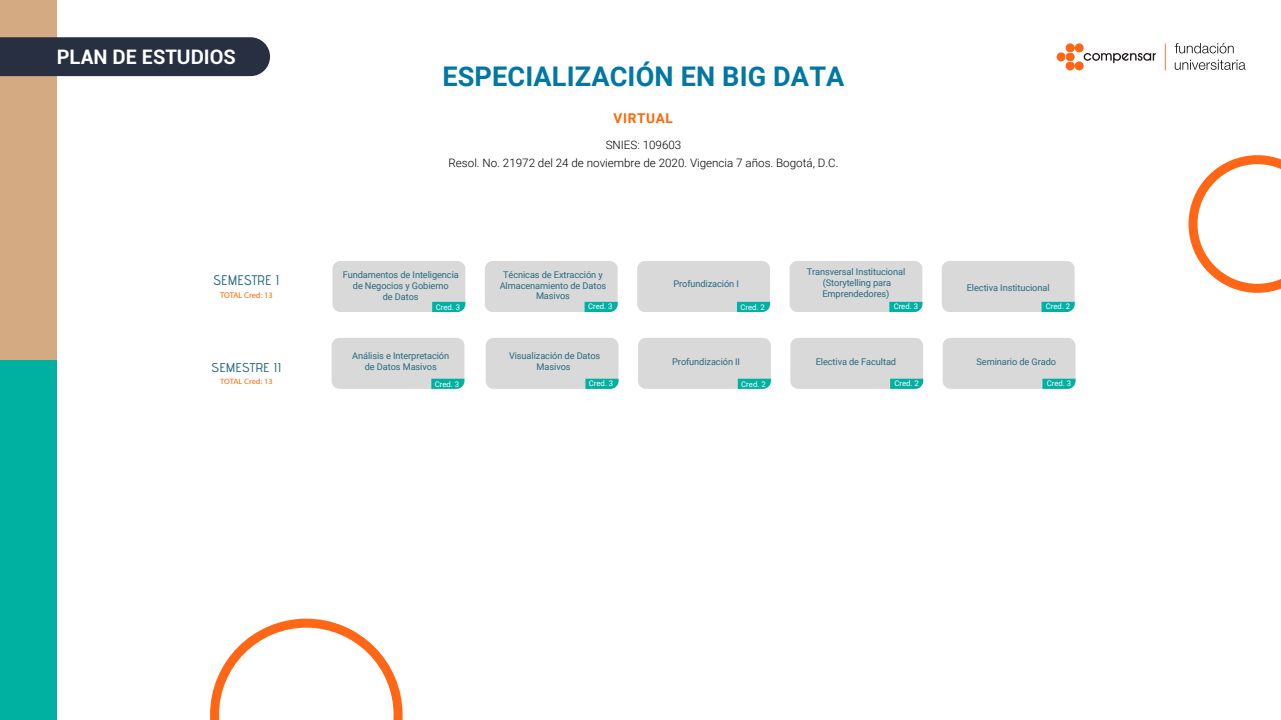
<style>
.page{position:relative;width:1281px;height:720px;background:#fff}
.page>*{position:absolute;margin:0;border:0;box-sizing:border-box;transform-origin:0 0}
.t1{font:700 27.1px "Roboto";letter-spacing:.005em;color:#0078a3}
.t2{font:700 20px "Roboto";color:#fff}
.t3{font:500 14px "Advent Pro";color:#2a6d7e}
.t4{font:700 13.6px "Roboto";letter-spacing:.05em;color:#ff6703}
.t5{font:500 12.8px "Advent Pro";color:#2a6d7e;scale:1.09 1}
.t6{font:300 11.6px/17.4px "Roboto";color:#000;text-align:center}
.t7{font:9.2px/10.9px "Roboto";letter-spacing:-.01em;color:#27697f;text-align:center}
.t8{font:700 8.4px "Roboto Condensed";letter-spacing:-.005em;color:#ff6703}
.t9{font:7.8px "Roboto";color:#fff}
.t10{font:700 7.7px "Roboto Condensed";letter-spacing:-.005em;color:#ff6703;scale:1.09 1}
</style>
<div class="page">
<div style="left:332px;top:261px;width:133px;height:51px;background:#d9d9d9;border-radius:8px"></div>
<svg style="left:432px;top:302px;width:33px;height:10px"></svg>
<div style="left:485px;top:261px;width:132px;height:51px;background:#d9d9d9;border-radius:8px"></div>
<svg style="left:584px;top:302px;width:33px;height:10px"></svg>
<div style="left:637px;top:261px;width:133px;height:51px;background:#d9d9d9;border-radius:8px"></div>
<svg style="left:737px;top:302px;width:33px;height:10px"></svg>
<div style="left:789px;top:261px;width:133px;height:51px;background:#d9d9d9;border-radius:8px"></div>
<svg style="left:889px;top:302px;width:33px;height:10px"></svg>
<div style="left:941px;top:261px;width:133px;height:51px;background:#d9d9d9;border-radius:8px"></div>
<svg style="left:1041px;top:302px;width:33px;height:10px"></svg>
<div style="left:331px;top:338px;width:133px;height:51px;background:#d9d9d9;border-radius:8px"></div>
<svg style="left:431px;top:379px;width:33px;height:10px"></svg>
<div style="left:485px;top:338px;width:133px;height:51px;background:#d9d9d9;border-radius:8px"></div>
<svg style="left:585px;top:379px;width:33px;height:10px"></svg>
<div style="left:638px;top:338px;width:132px;height:51px;background:#d9d9d9;border-radius:8px"></div>
<svg style="left:737px;top:379px;width:33px;height:10px"></svg>
<div style="left:790px;top:338px;width:133px;height:51px;background:#d9d9d9;border-radius:8px"></div>
<svg style="left:890px;top:379px;width:33px;height:10px"></svg>
<div style="left:942px;top:338px;width:133px;height:51px;background:#d9d9d9;border-radius:8px"></div>
<svg style="left:1042px;top:379px;width:33px;height:10px"></svg>
<div style="left:0;top:0;width:57px;height:720px;background:#d3aa81"></div>
<div style="left:0;top:360px;width:57px;height:360px;background:#00b1a1"></div>
<svg style="left:1056px;top:43px;width:189px;height:27px"></svg>
<div style="left:0;top:37px;width:270px;height:39px;background:#272f41"></div>
<svg style="left:1188px;top:155px;width:92px;height:138px"></svg>
<svg style="left:210px;top:619px;width:192px;height:101px"></svg>
<h2 class="t2" style="left:57px;top:43px;width:181px">PLAN DE ESTUDIOS</h2>
<h3 class="t3" style="left:213px;top:271px;width:67px">SEMESTRE I</h3>
<p class="t8" style="left:220px;top:290px;width:54px">TOTAL Cred: 13</p>
<h3 class="t5" style="left:211px;top:360px;width:66px">SEMESTRE II</h3>
<p class="t10" style="left:220px;top:377px;width:50px">TOTAL Cred: 13</p>
<h1 class="t1" style="left:442px;top:57px;width:403px">ESPECIALIZACIÓN EN BIG DATA</h1>
<h3 class="t4" style="left:613px;top:108px;width:61px">VIRTUAL</h3>
<p class="t6" style="left:448px;top:136px;width:391px">SNIES: 109603<br>Resol. No. 21972 del 24 de noviembre de 2020. Vigencia 7 años. Bogotá, D.C.</p>
<p class="t7" style="left:342px;top:269px;width:118px">Fundamentos de Inteligencia de Negocios y Gobierno<br>de Datos</p>
<p class="t7" style="left:499px;top:269px;width:108px">Técnicas de Extracción y<br>Almacenamiento de Datos<br>Masivos</p>
<p class="t7" style="left:806px;top:266px;width:100px">Transversal Institucional (Storytelling para<br>Emprendedores)</p>
<p class="t7" style="left:673px;top:277px;width:67px">Profundización I</p>
<p class="t7" style="left:966px;top:282px;width:84px">Electiva Institucional</p>
<p class="t9" style="left:435px;top:302px;width:26px">Cred. 3</p>
<p class="t9" style="left:588px;top:301px;width:26px">Cred. 3</p>
<p class="t9" style="left:740px;top:302px;width:26px">Cred. 2</p>
<p class="t9" style="left:893px;top:301px;width:26px">Cred. 3</p>
<p class="t9" style="left:1045px;top:301px;width:26px">Cred. 2</p>
<p class="t7" style="left:352px;top:350px;width:98px">Análisis e Interpretación de Datos Masivos</p>
<p class="t7" style="left:509px;top:350px;width:93px">Visualización de Datos<br>Masivos</p>
<p class="t7" style="left:672px;top:356px;width:69px">Profundización II</p>
<p class="t7" style="left:976px;top:356px;width:81px">Seminario de Grado</p>
<p class="t7" style="left:815px;top:356px;width:82px">Electiva de Facultad</p>
<p class="t9" style="left:435px;top:378px;width:26px">Cred. 3</p>
<p class="t9" style="left:589px;top:378px;width:26px">Cred. 3</p>
<p class="t9" style="left:741px;top:379px;width:26px">Cred. 2</p>
<p class="t9" style="left:894px;top:378px;width:26px">Cred. 2</p>
<p class="t9" style="left:1046px;top:378px;width:26px">Cred. 3</p>
</div>
